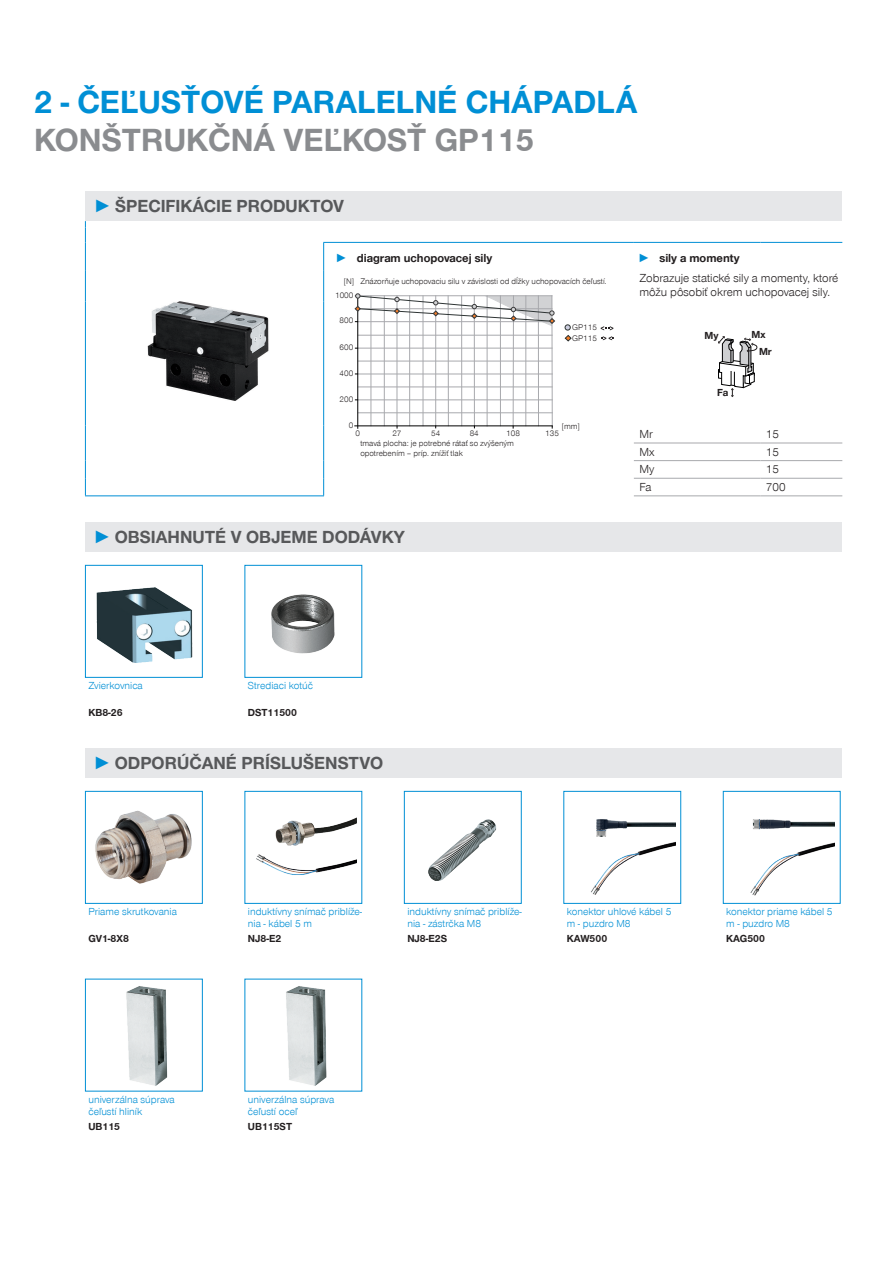
<style>
.page{position:relative;width:893px;height:1263px;background:#fff}
.page>*{position:absolute;margin:0;border:0;box-sizing:border-box;transform-origin:0 0}
.CB_AF_Headline_22_25{font:700 33px/37.5px "Zimmer Group Sans Global";color:#008fd5}
.t1{font:700 18px "Zimmer Group Sans Global";color:#57585a}
.CB_AF_Tabellentext_B{font:300 12px/13.5px "Zimmer Group Sans Global";color:#231f20}
.t2{font:700 12px "Zimmer Group Sans Global";color:#231f20}
.CB_AF_Text_7{font:300 10.5px/12px "Zimmer Group Sans Global";color:#008fd5}
.CB_AF_Text_7-2{font:700 10.5px "Zimmer Group Sans Global";color:#231f20}
.t3{font:700 10.5px/16.4px "Zimmer Group Sans";color:#231f20}
.t4{font:300 8.4px/10.5px "Zimmer Group Sans Global";color:#231f20}
.s1{color:#8a8c8f}
.s2{font-family:"Zimmer Group Sans";color:#008fd5}
.s3{color:#008fd5}
</style>
<div class="page">
<div style="left:85px;top:191px;width:757px;height:30px;background:#e6e7e9"></div>
<hr style="left:85px;top:495px;width:239px;height:1px;background:#008fd5">
<hr style="left:323px;top:242px;width:311px;height:1px;background:#008fd5">
<hr style="left:634px;top:242px;width:126px;height:1px;background:#008fd5">
<hr style="left:760px;top:242px;width:82px;height:1px;background:#008fd5">
<hr style="left:634px;top:443px;width:126px;height:1px;background:#a8a9ad">
<hr style="left:760px;top:443px;width:82px;height:1px;background:#a8a9ad">
<hr style="left:634px;top:460px;width:126px;height:1px;background:#a8a9ad">
<hr style="left:760px;top:460px;width:82px;height:1px;background:#a8a9ad">
<hr style="left:634px;top:478px;width:126px;height:1px;background:#a8a9ad">
<hr style="left:760px;top:478px;width:82px;height:1px;background:#a8a9ad">
<svg style="left:323px;top:243px;width:1px;height:27px"></svg>
<hr style="left:85px;top:270px;width:1px;height:32px;background:#008fd5">
<hr style="left:323px;top:270px;width:1px;height:32px;background:#008fd5">
<hr style="left:85px;top:302px;width:1px;height:123px;background:#008fd5">
<hr style="left:323px;top:302px;width:1px;height:123px;background:#008fd5">
<svg style="left:85px;top:425px;width:1px;height:70px"></svg>
<svg style="left:323px;top:425px;width:1px;height:70px"></svg>
<svg style="left:85px;top:221px;width:1px;height:49px"></svg>
<hr style="left:634px;top:495px;width:126px;height:1px;background:#a8a9ad">
<hr style="left:760px;top:495px;width:82px;height:1px;background:#a8a9ad">
<img style="left:147px;top:301px;width:122px;height:100px">
<hr style="left:552px;top:296px;width:1px;height:130px;background:#a8a9ad">
<hr style="left:358px;top:412px;width:194px;height:1px;background:#a8a9ad">
<hr style="left:358px;top:400px;width:194px;height:1px;background:#a8a9ad">
<hr style="left:358px;top:387px;width:194px;height:1px;background:#a8a9ad">
<hr style="left:358px;top:374px;width:194px;height:1px;background:#a8a9ad">
<hr style="left:358px;top:348px;width:194px;height:1px;background:#a8a9ad">
<hr style="left:358px;top:335px;width:194px;height:1px;background:#a8a9ad">
<hr style="left:358px;top:361px;width:194px;height:1px;background:#a8a9ad">
<hr style="left:371px;top:296px;width:1px;height:130px;background:#a8a9ad">
<hr style="left:384px;top:296px;width:1px;height:130px;background:#a8a9ad">
<hr style="left:397px;top:296px;width:1px;height:130px;background:#a8a9ad">
<hr style="left:423px;top:296px;width:1px;height:130px;background:#a8a9ad">
<hr style="left:435px;top:296px;width:1px;height:130px;background:#a8a9ad">
<hr style="left:448px;top:296px;width:1px;height:130px;background:#a8a9ad">
<hr style="left:474px;top:296px;width:1px;height:130px;background:#a8a9ad">
<hr style="left:487px;top:296px;width:1px;height:130px;background:#a8a9ad">
<hr style="left:500px;top:296px;width:1px;height:130px;background:#a8a9ad">
<hr style="left:526px;top:296px;width:1px;height:130px;background:#a8a9ad">
<hr style="left:538px;top:296px;width:1px;height:130px;background:#a8a9ad">
<hr style="left:409px;top:296px;width:1px;height:130px;background:#a8a9ad">
<hr style="left:461px;top:296px;width:1px;height:130px;background:#a8a9ad">
<hr style="left:513px;top:296px;width:1px;height:130px;background:#a8a9ad">
<hr style="left:355px;top:425px;width:197px;height:1px;background:#000">
<hr style="left:357px;top:296px;width:1px;height:132px;background:#000">
<svg style="left:354px;top:293px;width:201px;height:33px"></svg>
<svg style="left:565px;top:324px;width:7px;height:18px"></svg>
<svg style="left:601px;top:336px;width:13px;height:5px"></svg>
<svg style="left:601px;top:326px;width:12px;height:4px"></svg>
<svg style="left:718px;top:336px;width:40px;height:61px"></svg>
<div style="left:85px;top:522px;width:757px;height:29px;background:#e6e7e9"></div>
<svg style="left:85px;top:565px;width:118px;height:113px"></svg>
<svg style="left:244px;top:565px;width:119px;height:113px"></svg>
<div style="left:85px;top:748px;width:757px;height:29px;background:#e6e7e9"></div>
<svg style="left:85px;top:791px;width:118px;height:113px"></svg>
<svg style="left:244px;top:791px;width:119px;height:113px"></svg>
<svg style="left:404px;top:791px;width:118px;height:113px"></svg>
<svg style="left:563px;top:791px;width:118px;height:113px"></svg>
<svg style="left:722px;top:791px;width:119px;height:113px"></svg>
<svg style="left:85px;top:978px;width:118px;height:114px"></svg>
<svg style="left:244px;top:978px;width:119px;height:114px"></svg>
<p class="CB_AF_Headline_22_25" style="left:34px;top:83px;width:605px">2 - ČEĽUSŤOVÉ PARALELNÉ CHÁPADLÁ<br><span class="s1">KONŠTRUKČNÁ VEĽKOSŤ GP115</span></p>
<p class="t1" style="left:94px;top:195px;width:252px"><span class="s2">►</span> ŠPECIFIKÁCIE PRODUKTOV</p>
<p class="t2" style="left:336px;top:250px;width:158px"><span class="s3">►</span> diagram uchopovacej sily</p>
<p class="t2" style="left:638px;top:250px;width:103px"><span class="s2">►</span> sily a momenty</p>
<p class="t4" style="left:344px;top:275px;width:12px">[N]</p>
<p class="CB_AF_Tabellentext_B" style="left:639px;top:271px;width:200px">Zobrazuje statické sily a momenty, ktoré môžu pôsobiť okrem uchopovacej sily.</p>
<p class="t4" style="left:360px;top:275px;width:248px">Znázorňuje uchopovaciu silu v závislosti od dĺžky uchopovacích čeľustí.</p>
<p class="t4" style="left:335px;top:290px;width:20px">1000</p>
<p class="t4" style="left:340px;top:315px;width:15px">800</p>
<p class="t4" style="left:340px;top:342px;width:15px">600</p>
<p class="t4" style="left:340px;top:368px;width:15px">400</p>
<p class="t4" style="left:340px;top:394px;width:15px">200</p>
<p class="t4" style="left:349px;top:420px;width:6px">0</p>
<p class="t4" style="left:355px;top:428px;width:6px">0</p>
<p class="t4" style="left:572px;top:322px;width:26px">GP115<br>GP115</p>
<p class="t4" style="left:562px;top:420px;width:20px">[mm]</p>
<p class="t4" style="left:431px;top:428px;width:11px">54</p>
<p class="t4" style="left:470px;top:428px;width:11px">84</p>
<p class="t4" style="left:545px;top:428px;width:15px">135</p>
<p class="t4" style="left:392px;top:428px;width:11px">27</p>
<p class="t4" style="left:506px;top:428px;width:15px">108</p>
<p class="t4" style="left:360px;top:438px;width:155px;line-height:10.1px">tmavá plocha: je potrebné rátať so zvýšeným opotrebením – príp. znížiť tlak</p>
<p class="t1" style="left:94px;top:526px;width:313px"><span class="s2">►</span> OBSIAHNUTÉ V OBJEME DODÁVKY</p>
<p class="t3" style="left:705px;top:327px;width:16px">My</p>
<p class="t3" style="left:759px;top:326px;width:14px;text-indent:-8px">Mx<br>Mr</p>
<p class="t3" style="left:717px;top:384px;width:13px">Fa</p>
<p class="CB_AF_Tabellentext_B" style="left:639px;top:427px;width:15px">Mr</p>
<p class="CB_AF_Tabellentext_B" style="left:766px;top:427px;width:15px">15</p>
<p class="CB_AF_Tabellentext_B" style="left:639px;top:445px;width:17px">Mx</p>
<p class="CB_AF_Tabellentext_B" style="left:766px;top:445px;width:15px">15</p>
<p class="CB_AF_Tabellentext_B" style="left:639px;top:462px;width:16px">My</p>
<p class="CB_AF_Tabellentext_B" style="left:766px;top:462px;width:15px">15</p>
<p class="CB_AF_Tabellentext_B" style="left:639px;top:480px;width:14px">Fa</p>
<p class="CB_AF_Tabellentext_B" style="left:766px;top:480px;width:21px">700</p>
<p class="CB_AF_Text_7" style="left:88px;top:679px;width:56px">Zvierkovnica</p>
<p class="CB_AF_Text_7" style="left:248px;top:679px;width:67px">Strediaci kotúč</p>
<p class="CB_AF_Text_7-2" style="left:88px;top:706px;width:36px">KB8-26</p>
<p class="CB_AF_Text_7-2" style="left:248px;top:706px;width:51px">DST11500</p>
<p class="t1" style="left:94px;top:752px;width:291px"><span class="s2">►</span> ODPORÚČANÉ PRÍSLUŠENSTVO</p>
<p class="CB_AF_Text_7" style="left:88px;top:905px;width:90px">Priame skrutkovania</p>
<p class="CB_AF_Text_7" style="left:248px;top:905px;width:116px">induktívny snímač priblíže&shy;nia - kábel 5 m</p>
<p class="CB_AF_Text_7" style="left:407px;top:905px;width:116px">induktívny snímač priblíže&shy;nia - zástrčka M8</p>
<p class="CB_AF_Text_7" style="left:567px;top:905px;width:106px">konektor uhlové kábel 5 m - puzdro M8</p>
<p class="CB_AF_Text_7" style="left:726px;top:905px;width:108px">konektor priame kábel 5 m - puzdro M8</p>
<p class="CB_AF_Text_7-2" style="left:88px;top:932px;width:42px">GV1-8X8</p>
<p class="CB_AF_Text_7-2" style="left:248px;top:932px;width:35px">NJ8-E2</p>
<p class="CB_AF_Text_7-2" style="left:407px;top:932px;width:41px">NJ8-E2S</p>
<p class="CB_AF_Text_7-2" style="left:567px;top:932px;width:42px">KAW500</p>
<p class="CB_AF_Text_7-2" style="left:726px;top:932px;width:40px">KAG500</p>
<p class="CB_AF_Text_7" style="left:88px;top:1093px;width:88px">univerzálna súprava čeľustí hliník</p>
<p class="CB_AF_Text_7" style="left:248px;top:1093px;width:88px">univerzálna súprava čeľustí oceľ</p>
<p class="CB_AF_Text_7-2" style="left:88px;top:1120px;width:33px">UB115</p>
<p class="CB_AF_Text_7-2" style="left:248px;top:1120px;width:46px">UB115ST</p>
</div>
